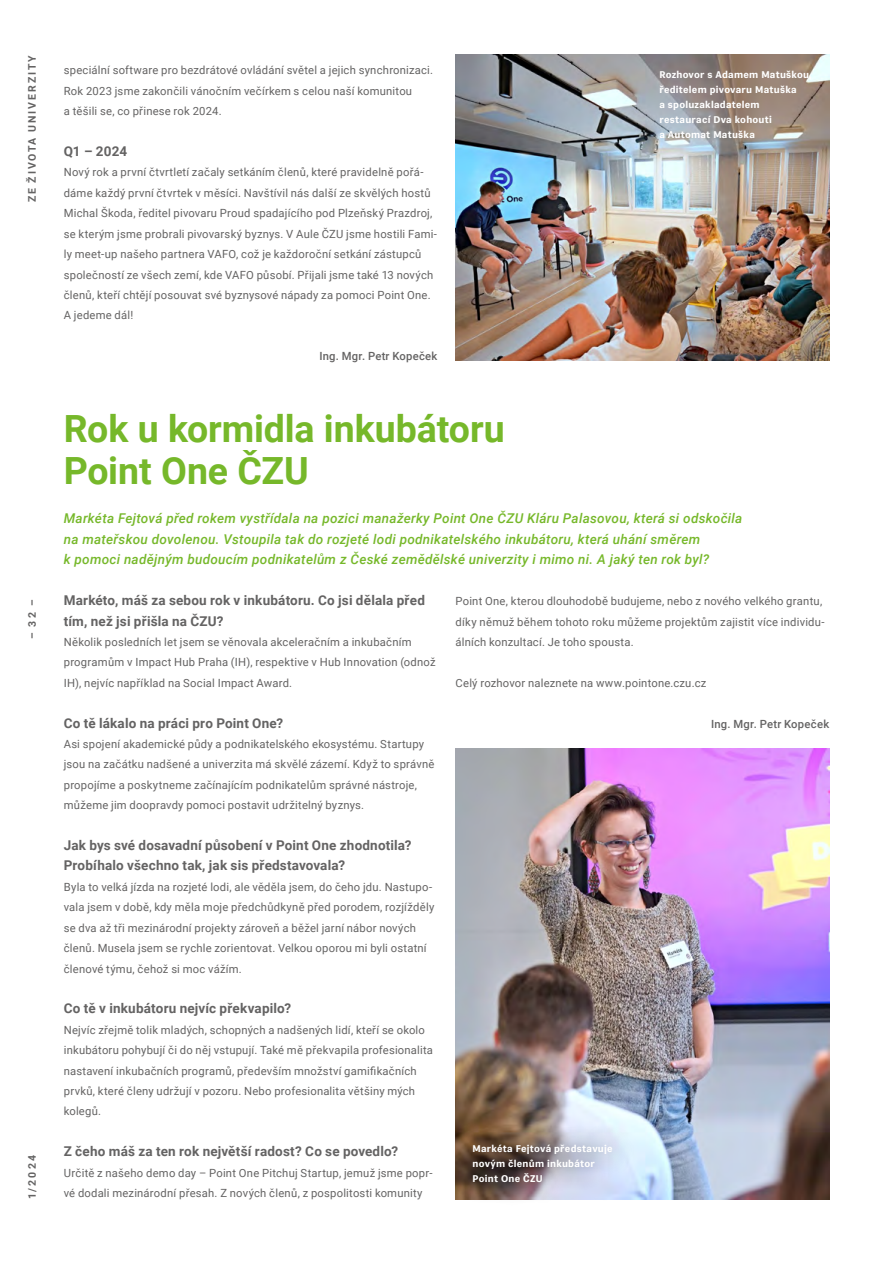
<style>
.page{position:relative;width:893px;height:1263px;background:#fff}
.page>*{position:absolute;margin:0;border:0;box-sizing:border-box;transform-origin:0 0}
.Nadpis{font:700 37.5px/42px "Roboto";letter-spacing:-.005em;color:#76b82a}
.Otazka_rozhovor{font:700 13.5px/20.4px "Roboto";letter-spacing:.01em;color:#646363}
.Podnadpis{font:italic 500 13.5px/20.4px "Roboto";letter-spacing:.02em;color:#76b82a}
.Text{font:11.25px/20.4px "Roboto";letter-spacing:.02em;color:#646363}
.Podpis_pod_textem{font:500 11.25px "Roboto";letter-spacing:.02em;color:#646363}
.Strankovani__info__orientace{font:700 10.5px "Roboto";letter-spacing:.175em;color:#646363}
.Popisek_foto{font:700 9.75px/15px "Vegan Sans Premium";letter-spacing:.025em;color:#fff}
</style>
<div class="page">
<img style="left:455px;top:54px;width:374px;height:306px">
<img style="left:455px;top:748px;width:374px;height:451px">
<svg style="left:455px;top:1122px;width:178px;height:78px;background:#978f90"></svg>
<p class="Strankovani__info__orientace" style="left:25px;top:202px;width:149px;rotate:-90deg">ZE ŽIVOTA UNIVERZITY</p>
<p class="Text" style="left:64px;top:60px;width:371px">speciální software pro bezdrátové ovládání světel a jejich synchronizaci.<br>Rok 2023 jsme zakončili vánočním večírkem s celou naší komunitou<br>a těšili se, co přinese rok 2024.</p>
<p class="Otazka_rozhovor" style="left:64px;top:141px;width:65px">Q1 – 2024</p>
<p class="Text" style="left:64px;top:162px;width:375px">Nový rok a první čtvrtletí začaly setkáním členů, které pravidelně pořá&shy;dáme každý první čtvrtek v měsíci. Navštívil nás další ze skvělých hostů Michal Škoda, ředitel pivovaru Proud spadajícího pod Plzeňský Prazdroj, se kterým jsme probrali pivovarský byznys. V Aule ČZU jsme hostili Fami&shy;ly meet-‑up našeho partnera VAFO, což je každoroční setkání zástupců společností ze všech zemí, kde VAFO působí. Přijali jsme také 13 nových členů, kteří chtějí posouvat své byznysové nápady za pomoci Point One.<br>A jedeme dál!</p>
<p class="Podpis_pod_textem" style="left:319px;top:348px;width:120px">Ing. Mgr. Petr Kopeček</p>
<p class="Popisek_foto" style="left:659px;top:67px;width:154px">Rozhovor s Adamem Matuškou, ředitelem pivovaru Matuška<br>a spoluzakladatelem restaurací Dva kohouti<br>a Automat Matuška</p>
<p class="Strankovani__info__orientace" style="left:25px;top:639px;width:41px;rotate:-90deg">– 32 –</p>
<p class="Strankovani__info__orientace" style="left:25px;top:1199px;width:45px;rotate:-90deg">1/2024</p>
<p class="Nadpis" style="left:64px;top:406px;width:442px">Rok u kormidla inkubátoru<br>Point One ČZU</p>
<p class="Podnadpis" style="left:64px;top:508px;width:680px">Markéta Fejtová před rokem vystřídala na pozici manažerky Point One ČZU Kláru Palasovou, která si odskočila na mateřskou dovolenou. Vstoupila tak do rozjeté lodi podnikatelského inkubátoru, která uhání směrem<br>k pomoci nadějným budoucím podnikatelům z České zemědělské univerzity i mimo ni. A jaký ten rok byl?</p>
<p class="Otazka_rozhovor" style="left:64px;top:590px;width:363px">Markéto, máš za sebou rok v inkubátoru. Co jsi dělala před tím, než jsi přišla na ČZU?</p>
<p class="Text" style="left:64px;top:631px;width:373px">Několik posledních let jsem se věnovala akceleračním a inkubačním programům v Impact Hub Praha (IH), respektive v Hub Innovation (odnož<br>IH), nejvíc například na Social Impact Award.</p>
<p class="Otazka_rozhovor" style="left:64px;top:712px;width:221px">Co tě lákalo na práci pro Point One?</p>
<p class="Text" style="left:64px;top:733px;width:372px">Asi spojení akademické půdy a podnikatelského ekosystému. Startupy jsou na začátku nadšené a univerzita má skvělé zázemí. Když to správně propojíme a poskytneme začínajícím podnikatelům správné nástroje, můžeme jim doopravdy pomoci postavit udržitelný byznys.</p>
<p class="Otazka_rozhovor" style="left:64px;top:834px;width:349px">Jak bys své dosavadní působení v Point One zhodnotila?<br>Probíhalo všechno tak, jak sis představovala?</p>
<p class="Text" style="left:64px;top:876px;width:372px">Byla to velká jízda na rozjeté lodi, ale věděla jsem, do čeho jdu. Nastupo&shy;vala jsem v době, kdy měla moje předchůdkyně před porodem, rozjížděly se dva až tři mezinárodní projekty zároveň a běžel jarní nábor nových členů. Musela jsem se rychle zorientovat. Velkou oporou mi byli ostatní členové týmu, čehož si moc vážím.</p>
<p class="Otazka_rozhovor" style="left:64px;top:998px;width:229px">Co tě v inkubátoru nejvíc překvapilo?</p>
<p class="Text" style="left:64px;top:1019px;width:371px">Nejvíc zřejmě tolik mladých, schopných a nadšených lidí, kteří se okolo inkubátoru pohybují či do něj vstupují. Také mě překvapila profesionalita nastavení inkubačních programů, především množství gamifikačních prvků, které členy udržují v pozoru. Nebo profesionalita většiny mých kolegů.</p>
<p class="Otazka_rozhovor" style="left:64px;top:1141px;width:336px">Z čeho máš za ten rok největší radost? Co se povedlo?</p>
<p class="Text" style="left:64px;top:1162px;width:370px">Určitě z našeho demo day – Point One Pitchuj Startup, jemuž jsme popr&shy;vé dodali mezinárodní přesah. Z nových členů, z pospolitosti komunity</p>
<p class="Text" style="left:455px;top:590px;width:371px">Point One, kterou dlouhodobě budujeme, nebo z nového velkého grantu, díky němuž během tohoto roku můžeme projektům zajistit více individu&shy;álních konzultací. Je toho spousta.</p>
<p class="Text" style="left:455px;top:672px;width:252px">Celý rozhovor naleznete na www.pointone.czu.cz</p>
<p class="Podpis_pod_textem" style="left:711px;top:716px;width:120px">Ing. Mgr. Petr Kopeček</p>
<p class="Popisek_foto" style="left:472px;top:1141px;width:142px">Markéta Fejtová představuje novým členům inkubátor<br>Point One ČZU</p>
</div>
